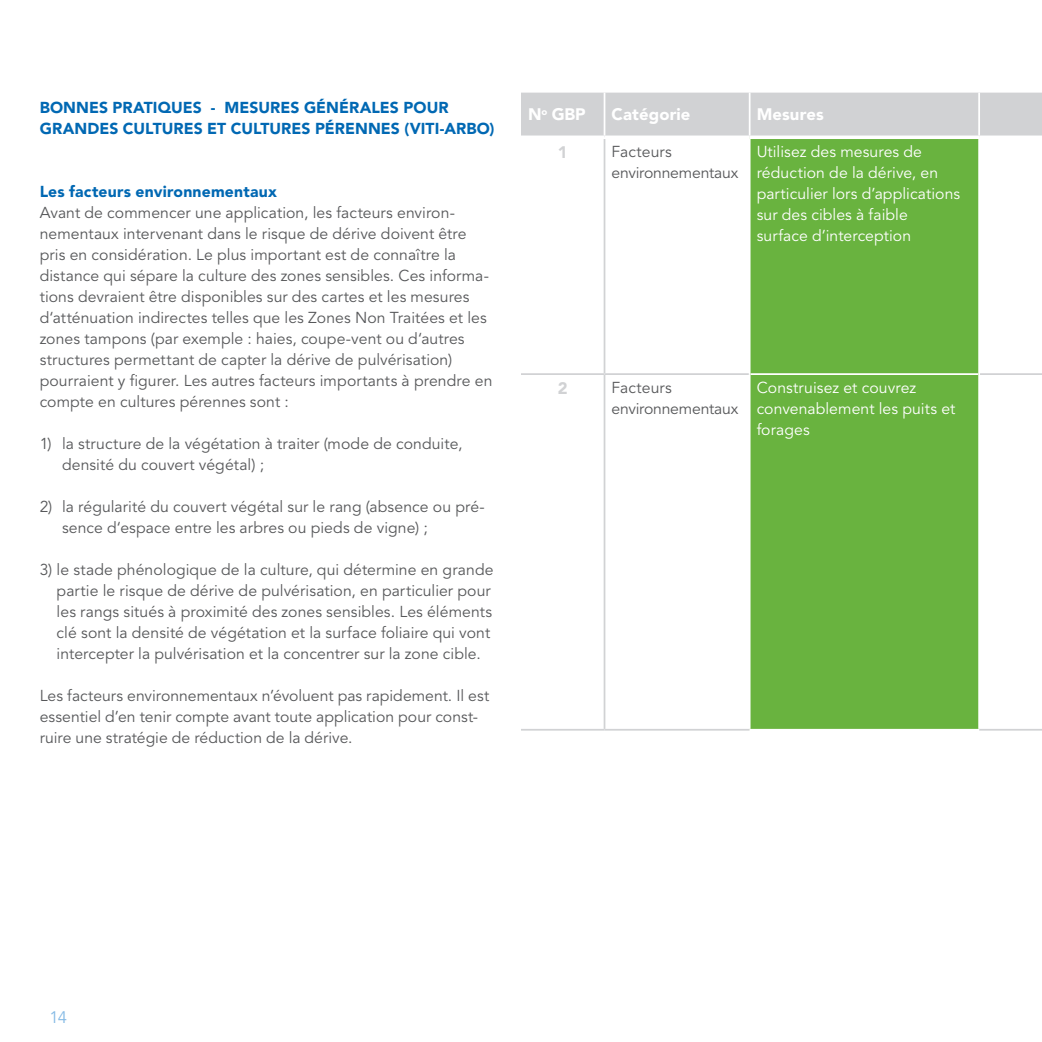
<style>
.page{position:relative;width:1042px;height:1042px;background:#fff}
.page>*{position:absolute;margin:0;border:0;box-sizing:border-box;transform-origin:0 0}
.t1{font:900 16.62px "Avenir LT Std";letter-spacing:.005em;color:#fff}
.t2{font:16.62px "Avenir LT Std";color:#85bae5}
.t3{font:900 16.62px "Avenir LT Std";color:#d1d2d4}
.t4{font:15.75px/21px "Avenir LT Std";letter-spacing:.005em;color:#57585a}
.t5{font:15.75px/21px "Avenir LT Std";letter-spacing:.005em;color:#fff}
.t6{font:900 15.75px/21px "Avenir LT Std";letter-spacing:.005em;color:#0168b3}
</style>
<div class="page">
<div style="left:521px;top:93px;width:521px;height:42px;background:#d1d2d4"></div>
<div style="left:750px;top:139px;width:228px;height:590px;background:#69b33f"></div>
<hr style="left:603px;top:93px;width:2px;height:42px;background:#fff">
<hr style="left:749px;top:93px;width:1px;height:42px;background:#fff">
<hr style="left:978px;top:93px;width:2px;height:42px;background:#fff">
<hr style="left:750px;top:373px;width:228px;height:2px;background:#fff">
<svg style="left:521px;top:135px;width:83px;height:1px"></svg>
<svg style="left:604px;top:135px;width:145px;height:2px"></svg>
<svg style="left:749px;top:135px;width:230px;height:4px"></svg>
<svg style="left:979px;top:135px;width:63px;height:1px"></svg>
<hr style="left:604px;top:373px;width:145px;height:2px;background:#d1d2d4">
<hr style="left:980px;top:373px;width:62px;height:2px;background:#d1d2d4">
<hr style="left:603px;top:139px;width:2px;height:234px;background:#d1d2d4">
<hr style="left:521px;top:373px;width:83px;height:2px;background:#d1d2d4">
<hr style="left:603px;top:375px;width:2px;height:354px;background:#d1d2d4">
<hr style="left:521px;top:729px;width:83px;height:1px;background:#d1d2d4">
<hr style="left:604px;top:729px;width:145px;height:1px;background:#d1d2d4">
<hr style="left:979px;top:729px;width:63px;height:1px;background:#d1d2d4">
<p class="t6" style="left:40px;top:97px;width:456px">BONNES PRATIQUES - MESURES GÉNÉRALES POUR<br>GRANDES CULTURES ET CULTURES PÉRENNES (VITI-ARBO)</p>
<p class="t6" style="left:40px;top:181px;width:239px">Les facteurs environnementaux</p>
<p class="t4" style="left:40px;top:202px;width:454px">Avant de commencer une application, les facteurs environ&shy;nementaux intervenant dans le risque de dérive doivent être pris en considération. Le plus important est de connaître la distance qui sépare la culture des zones sensibles. Ces informa&shy;tions devraient être disponibles sur des cartes et les mesures d‘atténuation indirectes telles que les Zones Non Traitées et les zones tampons (par exemple : haies, coupe-vent ou d‘autres structures permettant de capter la dérive de pulvérisation) pourraient y figurer. Les autres facteurs importants à prendre en compte en cultures pérennes sont :</p>
<p class="t4" style="left:62px;top:433px;width:402px;text-indent:-22px">1) la structure de la végétation à traiter (mode de conduite, densité du couvert végétal) ;</p>
<p class="t4" style="left:62px;top:496px;width:424px;text-indent:-22px">2) la régularité du couvert végétal sur le rang (absence ou pré&shy;sence d‘espace entre les arbres ou pieds de vigne) ;</p>
<p class="t4" style="left:57px;top:559px;width:438px;text-indent:-17px">3) le stade phénologique de la culture, qui détermine en grande partie le risque de dérive de pulvérisation, en particulier pour les rangs situés à proximité des zones sensibles. Les éléments clé sont la densité de végétation et la surface foliaire qui vont intercepter la pulvérisation et la concentrer sur la zone cible.</p>
<p class="t4" style="left:40px;top:685px;width:451px">Les facteurs environnementaux n’évoluent pas rapidement. Il est essentiel d’en tenir compte avant toute application pour const&shy;ruire une stratégie de réduction de la dérive.</p>
<p class="t1" style="left:528px;top:104px;width:59px">N<sup>o</sup> GBP</p>
<p class="t1" style="left:611px;top:104px;width:80px">Catégorie</p>
<p class="t1" style="left:756px;top:104px;width:69px">Mesures</p>
<p class="t3" style="left:558px;top:142px;width:11px">1</p>
<p class="t4" style="left:611px;top:142px;width:128px">Facteurs environnementaux</p>
<p class="t5" style="left:756px;top:142px;width:205px">Utilisez des mesures de réduction de la dérive, en particulier lors d’applications sur des cibles à faible surface d’interception</p>
<p class="t3" style="left:558px;top:378px;width:11px">2</p>
<p class="t4" style="left:611px;top:377px;width:128px">Facteurs environnementaux</p>
<p class="t5" style="left:756px;top:377px;width:200px">Construisez et couvrez convenablement les puits et forages</p>
<p class="t2" style="left:50px;top:1008px;width:19px">14</p>
</div>
